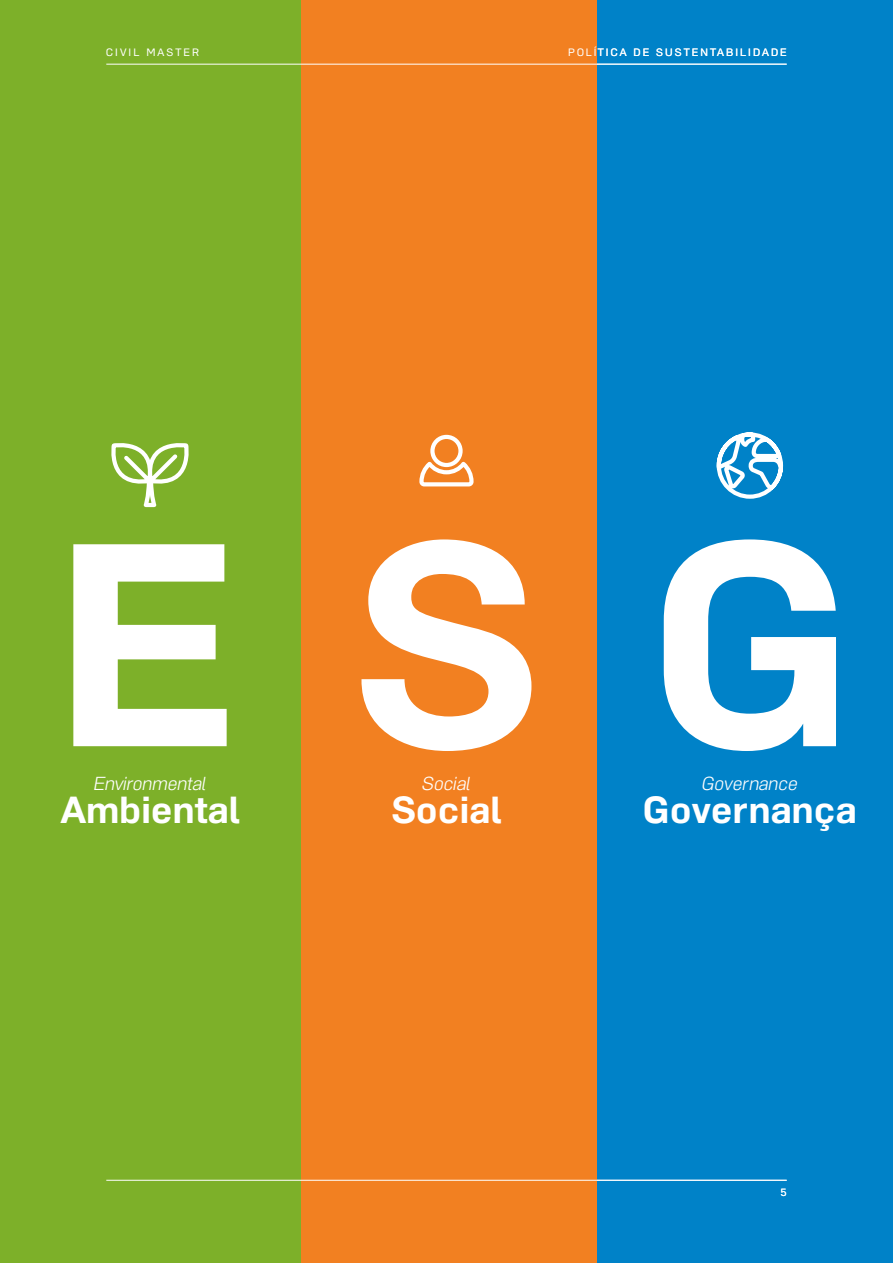
<style>
.page{position:relative;width:893px;height:1263px;background:#0082c8}
.page>*{position:absolute;margin:0;border:0;box-sizing:border-box;transform-origin:0 0}
.t1{font:700 36.9px "Grammatika";color:#fff}
.t2{font:italic 300 18.45px "Grammatika";color:#fff}
.t3{font:10.5px "Grammatika";letter-spacing:.2em;color:#fff}
</style>
<div class="page">
<div style="left:296px;top:0;width:300px;height:1263px;background:#f28021"></div>
<div style="left:0;top:0;width:300px;height:1263px;background:#7db029"></div>
<svg style="left:111px;top:443px;width:78px;height:65px"></svg>
<svg style="left:73px;top:544px;width:154px;height:202px"></svg>
<svg style="left:419px;top:458px;width:55px;height:29px"></svg>
<svg style="left:361px;top:539px;width:170px;height:212px"></svg>
<div style="left:430px;top:435px;width:33px;height:32px;border:4px solid #fff;border-radius:50%"></div>
<svg style="left:716px;top:432px;width:68px;height:67px"></svg>
<svg style="left:664px;top:539px;width:172px;height:212px"></svg>
<hr style="left:106px;top:64px;width:681px;height:1px;background:#fff">
<hr style="left:106px;top:1180px;width:681px;height:1px;background:#fff">
<p class="t3" style="left:106px;top:46px;width:94px">CIVIL MASTER</p>
<p class="t3" style="left:568px;top:46px;width:220px">POLÍTICA DE SUSTENTABILIDADE</p>
<h2 class="t2" style="left:94px;top:772px;width:114px">Environmental</h2>
<h1 class="t1" style="left:61px;top:787px;width:180px">Ambiental</h1>
<h2 class="t2" style="left:423px;top:772px;width:49px">Social</h2>
<h1 class="t1" style="left:392px;top:787px;width:111px">Social</h1>
<h2 class="t2" style="left:702px;top:772px;width:97px">Governance</h2>
<h1 class="t1" style="left:642px;top:787px;width:216px">Governança</h1>
<p class="t3" style="left:781px;top:1186px;width:7px">5</p>
</div>
